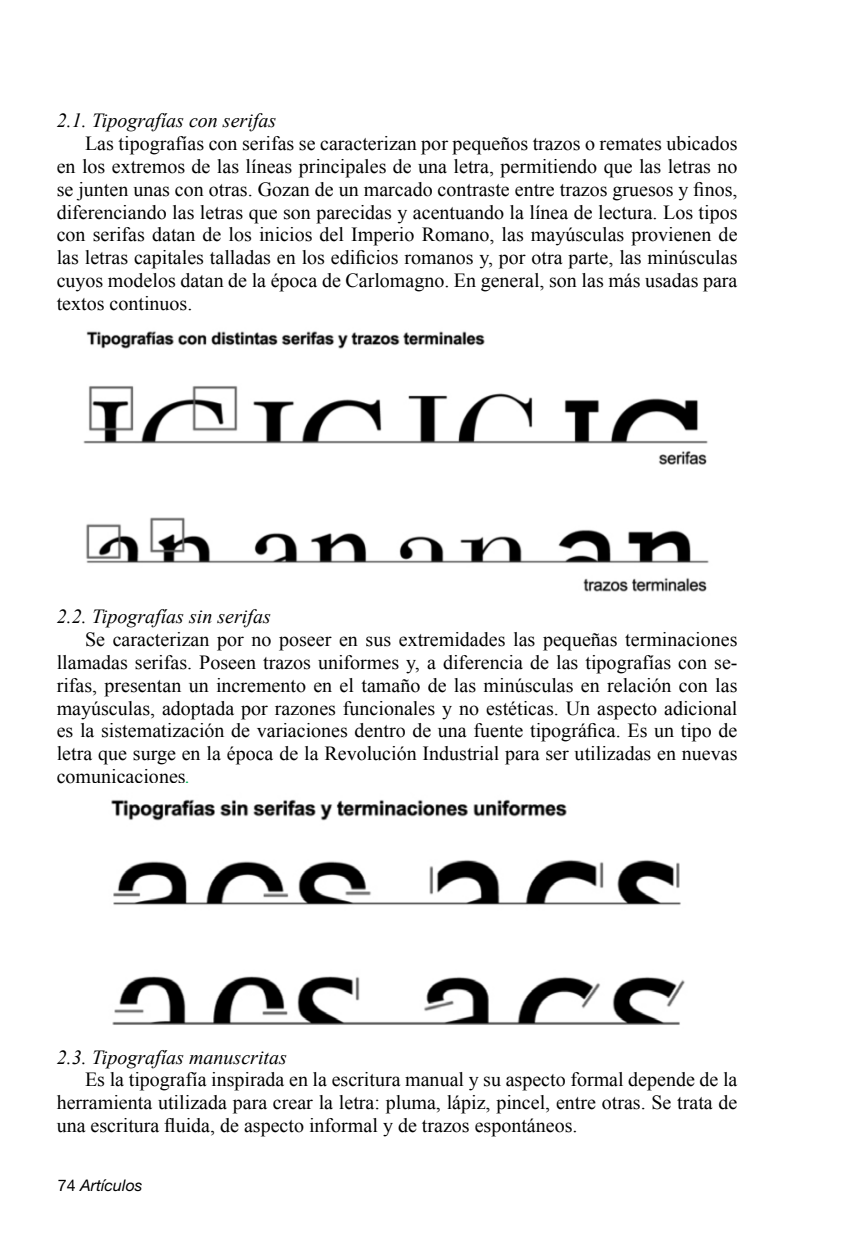
<style>
.page{position:relative;width:851px;height:1248px;background:#fff}
.page>*{position:absolute;margin:0;border:0;box-sizing:border-box;transform-origin:0 0}
.t1{font:20px/22.8px "Times New Roman";color:#000;text-align:justify}
.t2{font:italic 20px "Times New Roman";color:#000}
.t3{font:italic 16px "Helvetica Neue";color:#000}
.s1{font-style:italic;color:#00b050}
.s2{font-style:normal}
</style>
<div class="page">
<img style="left:83px;top:331px;width:626px;height:261px">
<img style="left:111px;top:799px;width:574px;height:226px">
<p class="t2" style="left:57px;top:107px;width:221px">2.1. Tipografías con serifas</p>
<p class="t1" style="left:57px;top:132px;width:682px;text-indent:28px">Las tipografías con serifas se caracterizan por pequeños trazos o remates ubicados en los extremos de las líneas principales de una letra, permitiendo que las letras no se junten unas con otras. Gozan de un marcado contraste entre trazos gruesos y finos, diferenciando las letras que son parecidas y acentuando la línea de lectura. Los tipos con serifas datan de los inicios del Imperio Romano, las mayúsculas provienen de las letras capitales talladas en los edificios romanos y, por otra parte, las minúsculas cuyos modelos datan de la época de Carlomagno. En general, son las más usadas para textos continuos.</p>
<p class="t2" style="left:57px;top:603px;width:215px">2.2. Tipografías sin serifas</p>
<p class="t1" style="left:57px;top:627px;width:682px;text-indent:28px">Se caracterizan por no poseer en sus extremidades las pequeñas terminaciones llamadas serifas. Poseen trazos uniformes y, a diferencia de las tipografías con se&shy;rifas, presentan un incremento en el tamaño de las minúsculas en relación con las mayúsculas, adoptada por razones funcionales y no estéticas. Un aspecto adicional es la sistematización de variaciones dentro de una fuente tipográfica. Es un tipo de letra que surge en la época de la Revolución Industrial para ser utilizadas en nuevas comunicaciones<span class="s1">.</span></p>
<p class="t2" style="left:57px;top:1042px;width:232px">2.3. Tipografías manuscritas</p>
<p class="t1" style="left:57px;top:1067px;width:682px;text-indent:28px">Es la tipografía inspirada en la escritura manual y su aspecto formal depende de la herramienta utilizada para crear la letra: pluma, lápiz, pincel, entre otras. Se trata de una escritura fluida, de aspecto informal y de trazos espontáneos.</p>
<p class="t3" style="left:58px;top:1175px;width:86px"><span class="s2">74</span> Artículos</p>
</div>
